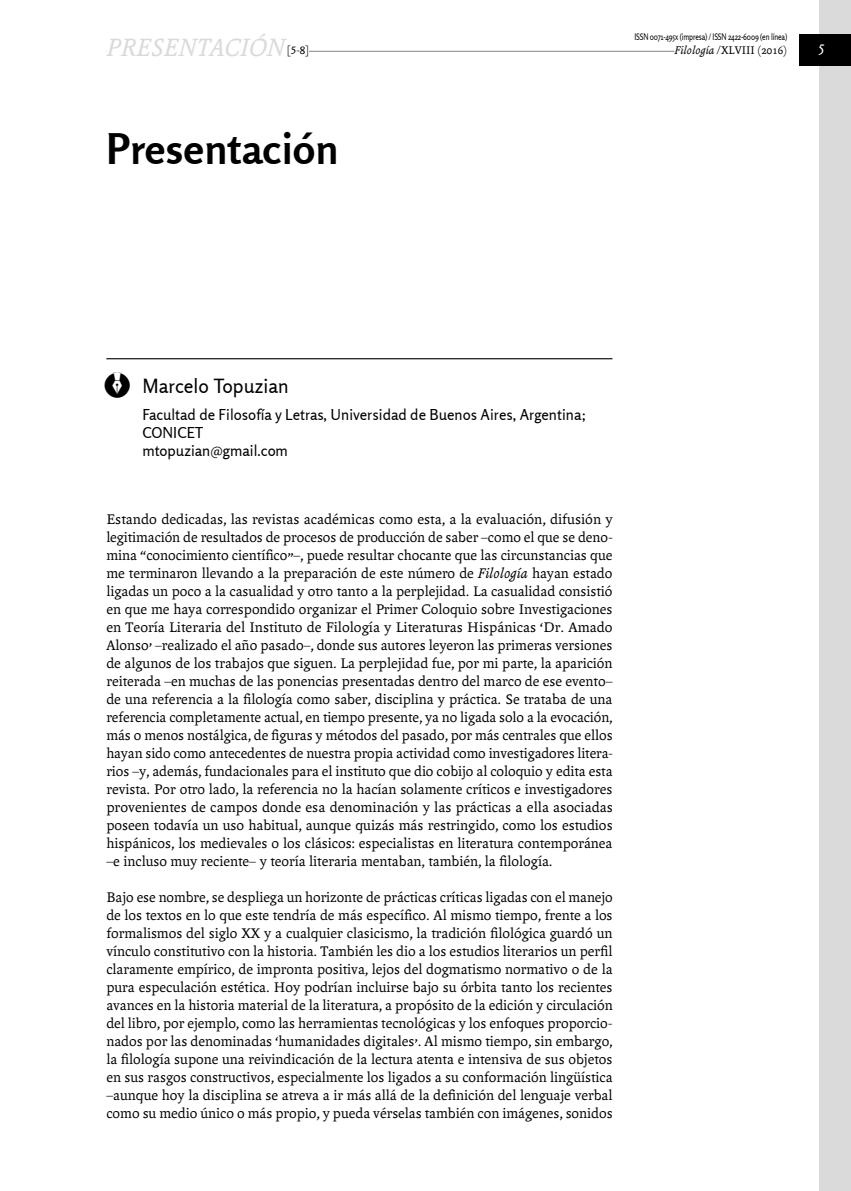
<style>
.page{position:relative;width:851px;height:1191px;background:#fff}
.page>*{position:absolute;margin:0;border:0;box-sizing:border-box;transform-origin:0 0}
.Art____Título{font:700 42px "Rosario";color:#000}
.t1{font:italic 27px "Andralis ND Os F";color:#dadada}
.t2{font:19.5px "Rosario";color:#000}
.Art____Texto_princip{font:15px/18px "Andralis ND Os F";color:#000;text-align:justify}
.Art____Pertenencia_i{font:15px/18px "Rosario";color:#000}
.t3{font:15px "Rosario";color:#fff}
.t4{font:12px "Andralis ND Os F";color:#000}
.t5{font:12px "Andralis NDSC";color:#000}
.t6{font:9px "Rosario";letter-spacing:-.02em;color:#000;scale:.8 1}
.s1{font-style:italic}
.s2{font-family:"Iconospararevistasfilo Regula";font-size:33px}
</style>
<div class="page">
<hr style="left:106px;top:51px;width:647px;height:1px;background:#878787">
<div style="left:674px;top:44px;width:113px;height:15px;background:#fff"></div>
<div style="left:818px;top:0;width:32px;height:1191px;background:#dadada"></div>
<div style="left:799px;top:35px;width:51px;height:31px;background:#000"></div>
<div style="left:106px;top:35px;width:183px;height:30px;background:#fff"></div>
<div style="left:284px;top:44px;width:25px;height:15px;background:#fff"></div>
<hr style="left:106px;top:358px;width:506px;height:1px;background:#000">
<p class="t6" style="left:634px;top:31px;width:192px">ISSN 0071-495x (impresa) / ISSN 2422-6009 (en línea)</p>
<h2 class="t1" style="left:106px;top:33px;width:180px">PRESENTACIÓN</h2>
<p class="t5" style="left:287px;top:44px;width:24px">[5-8]</p>
<p class="t4" style="left:674px;top:44px;width:114px"><span class="s1">Filología</span> /XLVIII (2016)</p>
<p class="t3" style="left:818px;top:38px;width:7px">5</p>
<p class="Art____Título" style="left:106px;top:123px;width:233px">Presentación</p>
<p class="t2" style="left:106px;top:375px;width:184px"><span class="s2">"</span> Marcelo Topuzian</p>
<p class="Art____Pertenencia_i" style="left:142px;top:406px;width:445px">Facultad de Filosofía y Letras, Universidad de Buenos Aires, Argentina;<br>CONICET<br>mtopuzian@gmail.com</p>
<p class="Art____Texto_princip" style="left:106px;top:510px;width:508px">Estando dedicadas, las revistas académicas como esta, a la evaluación, difusión y legitimación de resultados de procesos de producción de saber –como el que se deno&shy;mina “conocimiento científico”–, puede resultar chocante que las circunstancias que me terminaron llevando a la preparación de este número de <span class="s1">Filología</span> hayan estado ligadas un poco a la casualidad y otro tanto a la perplejidad. La casualidad consistió en que me haya correspondido organizar el Primer Coloquio sobre Investigaciones en Teoría Literaria del Instituto de Filología y Literaturas Hispánicas ‘Dr. Amado Alonso’ –realizado el año pasado–, donde sus autores leyeron las primeras versiones de algunos de los trabajos que siguen. La perplejidad fue, por mi parte, la aparición reiterada –en muchas de las ponencias presentadas dentro del marco de ese evento– de una referencia a la filología como saber, disciplina y práctica. Se trataba de una referencia completamente actual, en tiempo presente, ya no ligada solo a la evocación, más o menos nostálgica, de figuras y métodos del pasado, por más centrales que ellos hayan sido como antecedentes de nuestra propia actividad como investigadores litera&shy;rios –y, además, fundacionales para el instituto que dio cobijo al coloquio y edita esta revista. Por otro lado, la referencia no la hacían solamente críticos e investigadores provenientes de campos donde esa denominación y las prácticas a ella asociadas poseen todavía un uso habitual, aunque quizás más restringido, como los estudios hispánicos, los medievales o los clásicos: especialistas en literatura contemporánea –e incluso muy reciente– y teoría literaria mentaban, también, la filología.</p>
<p class="Art____Texto_princip" style="left:106px;top:888px;width:508px">Bajo ese nombre, se despliega un horizonte de prácticas críticas ligadas con el manejo de los textos en lo que este tendría de más específico. Al mismo tiempo, frente a los formalismos del siglo XX y a cualquier clasicismo, la tradición filológica guardó un vínculo constitutivo con la historia. También les dio a los estudios literarios un perfil claramente empírico, de impronta positiva, lejos del dogmatismo normativo o de la pura especulación estética. Hoy podrían incluirse bajo su órbita tanto los recientes avances en la historia material de la literatura, a propósito de la edición y circulación del libro, por ejemplo, como las herramientas tecnológicas y los enfoques proporcio&shy;nados por las denominadas ‘humanidades digitales’. Al mismo tiempo, sin embargo, la filología supone una reivindicación de la lectura atenta e intensiva de sus objetos en sus rasgos constructivos, especialmente los ligados a su conformación lingüística –aunque hoy la disciplina se atreva a ir más allá de la definición del lenguaje verbal como su medio único o más propio, y pueda vérselas también con imágenes, sonidos</p>
</div>
